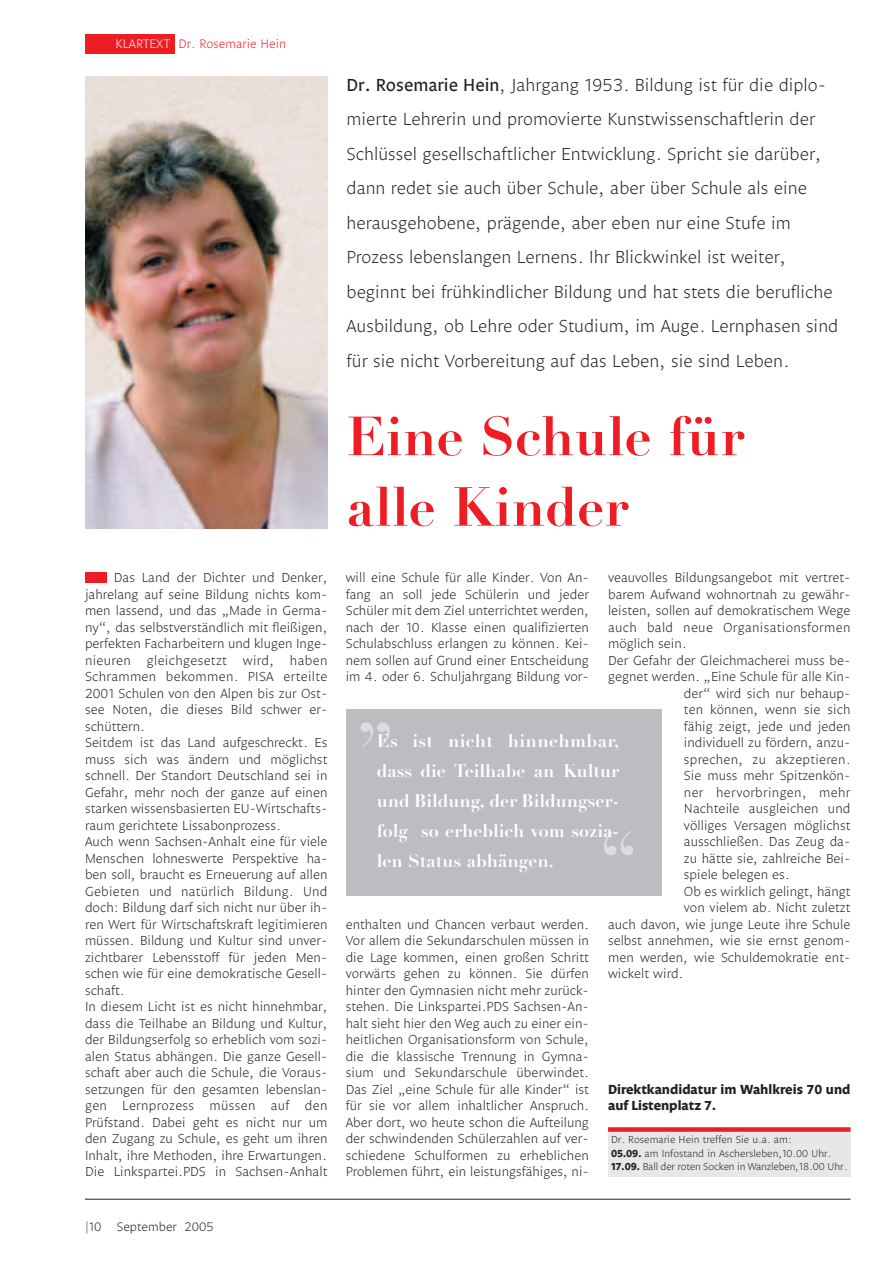
<style>
.page{position:relative;width:893px;height:1263px;background:#fff}
.page>*{position:absolute;margin:0;border:0;box-sizing:border-box;transform-origin:0 0}
.t1{font:90px "Didot";color:#dcdddf}
.t2{font:700 54px/70.5px "Didot";color:#ee1d23}
.t3{font:300 18px/34.5px "Legato LF";color:#231f20}
.t4{font:700 18px/30px "Didot";color:#fff;text-align:justify}
.t5{font:300 13.5px/16.5px "Legato LF";color:#231f20;text-align:justify}
.t6{font:300 13.5px "Legato LF";letter-spacing:.025em;color:#231f20}
.t7{font:700 13.5px/16.5px "Legato LF";color:#231f20}
.t8{font:300 12.75px "Legato LF";color:#ee1d23}
.t9{font:300 12.75px "Legato LF";color:#231f20}
.t10{font:300 10.5px/13.5px "Legato LF";color:#231f20}
.s1{color:#fff}
.s2{font-family:"Legato";font-weight:400}
.s3{font-weight:700}
</style>
<div class="page">
<hr style="left:85px;top:1199px;width:765px;height:1px;background:#231f20">
<div style="left:85px;top:572px;width:21px;height:11px;background:#ee1d23"></div>
<div style="left:85px;top:34px;width:89px;height:20px;background:#ee1d23"></div>
<img style="left:85px;top:77px;width:242px;height:451px">
<div style="left:346px;top:709px;width:315px;height:187px;background:#bcbdc0"></div>
<div style="left:608px;top:1127px;width:242px;height:50px;background:#e6e7e9"></div>
<div style="left:608px;top:1127px;width:242px;height:5px;background:#ee1d23"></div>
<p class="t8" style="left:116px;top:39px;width:172px"><span class="s1">KLARTEXT</span> Dr. Rosemarie Hein</p>
<p class="t3" style="left:347px;top:69px;width:493px"><span class="s2">Dr. Rosemarie Hein</span>, Jahrgang 1953. Bildung ist für die diplo&shy;mierte Lehrerin und promovierte Kunstwissenschaftlerin der Schlüssel gesellschaftlicher Entwicklung. Spricht sie darüber, dann redet sie auch über Schule, aber über Schule als eine herausgehobene, prägende, aber eben nur eine Stufe im Prozess lebenslangen Lernens. Ihr Blickwinkel ist weiter, beginnt bei frühkindlicher Bildung und hat stets die berufliche Ausbildung, ob Lehre oder Studium, im Auge. Lernphasen sind für sie nicht Vorbereitung auf das Leben, sie sind Leben.</p>
<h2 class="t2" style="left:347px;top:408px;width:399px">Eine Schule für alle Kinder</h2>
<p class="t5" style="left:85px;top:570px;width:244px;text-align:left;text-indent:29px">Das Land der Dichter und Denker, jahrelang auf seine Bildung nichts kom&shy;men lassend, und das „Made in Germa&shy;ny“, das selbstverständlich mit fleißigen, perfekten Facharbeitern und klugen Inge&shy;nieuren gleichgesetzt wird, haben Schrammen bekommen. PISA erteilte 2001 Schulen von den Alpen bis zur Ost&shy;see Noten, die dieses Bild schwer er&shy;schüttern.<br>Seitdem ist das Land aufgeschreckt. Es muss sich was ändern und möglichst schnell. Der Standort Deutschland sei in Gefahr, mehr noch der ganze auf einen starken wissensbasierten EU-Wirtschafts&shy;raum gerichtete Lissabonprozess.<br>Auch wenn Sachsen-Anhalt eine für viele Menschen lohneswerte Perspektive ha&shy;ben soll, braucht es Erneuerung auf allen Gebieten und natürlich Bildung. Und doch: Bildung darf sich nicht nur über ih&shy;ren Wert für Wirtschaftskraft legitimieren müssen. Bildung und Kultur sind unver&shy;zichtbarer Lebensstoff für jeden Men&shy;schen wie für eine demokratische Gesell&shy;schaft.<br>In diesem Licht ist es nicht hinnehmbar, dass die Teilhabe an Bildung und Kultur, der Bildungserfolg so erheblich vom sozi&shy;alen Status abhängen. Die ganze Gesell&shy;schaft aber auch die Schule, die Voraus&shy;setzungen für den gesamten lebenslan&shy;gen Lernprozess müssen auf den Prüfstand. Dabei geht es nicht nur um den Zugang zu Schule, es geht um ihren Inhalt, ihre Methoden, ihre Erwartungen.<br>Die Linkspartei.PDS in Sachsen-Anhalt</p>
<p class="t5" style="left:346px;top:570px;width:245px">will eine Schule für alle Kinder. Von An&shy;fang an soll jede Schülerin und jeder Schüler mit dem Ziel unterrichtet werden, nach der 10. Klasse einen qualifizierten Schulabschluss erlangen zu können. Kei&shy;nem sollen auf Grund einer Entscheidung im 4. oder 6. Schuljahrgang Bildung vor-</p>
<p class="t5" style="left:608px;top:570px;width:244px">veauvolles Bildungsangebot mit vertret-</p>
<p class="t5" style="left:608px;top:587px;width:244px">barem Aufwand wohnortnah zu gewähr-</p>
<p class="t5" style="left:608px;top:603px;width:244px">leisten, sollen auf demokratischem Wege</p>
<p class="t6" style="left:608px;top:622px;width:244px">auch bald neue Organisationsformen</p>
<p class="t5" style="left:608px;top:636px;width:80px">möglich sein.</p>
<p class="t5" style="left:608px;top:653px;width:244px">Der Gefahr der Gleichmacherei muss be-</p>
<p class="t5" style="left:608px;top:669px;width:244px">gegnet werden. „Eine Schule für alle Kin-</p>
<p class="t5" style="left:684px;top:686px;width:168px">der“ wird sich nur behaup-</p>
<p class="t5" style="left:684px;top:702px;width:168px">ten können, wenn sie sich</p>
<p class="t5" style="left:684px;top:719px;width:168px">fähig zeigt, jede und jeden</p>
<p class="t5" style="left:684px;top:735px;width:168px">individuell zu fördern, anzu-</p>
<p class="t5" style="left:684px;top:752px;width:168px">sprechen, zu akzeptieren.</p>
<p class="t5" style="left:684px;top:768px;width:168px">Sie muss mehr Spitzenkön-</p>
<p class="t6" style="left:684px;top:787px;width:168px">ner hervorbringen, mehr</p>
<p class="t5" style="left:684px;top:801px;width:168px">Nachteile ausgleichen und</p>
<p class="t5" style="left:684px;top:818px;width:168px">völliges Versagen möglichst</p>
<p class="t5" style="left:684px;top:834px;width:168px">ausschließen. Das Zeug da-</p>
<p class="t5" style="left:684px;top:851px;width:168px">zu hätte sie, zahlreiche Bei-</p>
<p class="t5" style="left:684px;top:867px;width:107px">spiele belegen es.</p>
<p class="t5" style="left:684px;top:884px;width:168px">Ob es wirklich gelingt, hängt</p>
<p class="t5" style="left:684px;top:900px;width:168px">von vielem ab. Nicht zuletzt</p>
<p class="t5" style="left:608px;top:917px;width:244px">auch davon, wie junge Leute ihre Schule</p>
<p class="t5" style="left:608px;top:933px;width:244px">selbst annehmen, wie sie ernst genom-</p>
<p class="t5" style="left:608px;top:950px;width:244px">men werden, wie Schuldemokratie ent-</p>
<p class="t5" style="left:608px;top:966px;width:77px">wickelt wird.</p>
<h1 class="t1" style="left:355px;top:666px;width:41px">„</h1>
<h3 class="t4" style="left:377px;top:728px;width:244px">Es ist nicht hinnehmbar, dass die Teilhabe an Kultur und Bildung, der Bildungser&shy;folg so erheblich vom sozia&shy;len Status abhängen.</h3>
<h1 class="t1" style="left:599px;top:832px;width:41px">“</h1>
<p class="t5" style="left:346px;top:917px;width:245px">enthalten und Chancen verbaut werden.<br>Vor allem die Sekundarschulen müssen in die Lage kommen, einen großen Schritt vorwärts gehen zu können. Sie dürfen hinter den Gymnasien nicht mehr zurück&shy;stehen. Die Linkspartei.PDS Sachsen-An&shy;halt sieht hier den Weg auch zu einer ein&shy;heitlichen Organisationsform von Schule, die die klassische Trennung in Gymna&shy;sium und Sekundarschule überwindet.<br>Das Ziel „eine Schule für alle Kinder“ ist für sie vor allem inhaltlicher Anspruch.<br>Aber dort, wo heute schon die Aufteilung der schwindenden Schülerzahlen auf ver&shy;schiedene Schulformen zu erheblichen Problemen führt, ein leistungsfähiges, ni-</p>
<p class="t7" style="left:608px;top:1082px;width:244px">Direktkandidatur im Wahlkreis 70 und auf Listenplatz 7.</p>
<p class="t10" style="left:611px;top:1134px;width:238px">Dr. Rosemarie Hein treffen Sie u.a. am:<br><span class="s3">05.09.</span> am Infostand in Aschersleben,10.00 Uhr.<br><span class="s3">17.09.</span> Ball der roten Socken in Wanzleben,18.00 Uhr.</p>
<p class="t9" style="left:85px;top:1222px;width:130px">|10 September 2005</p>
</div>
